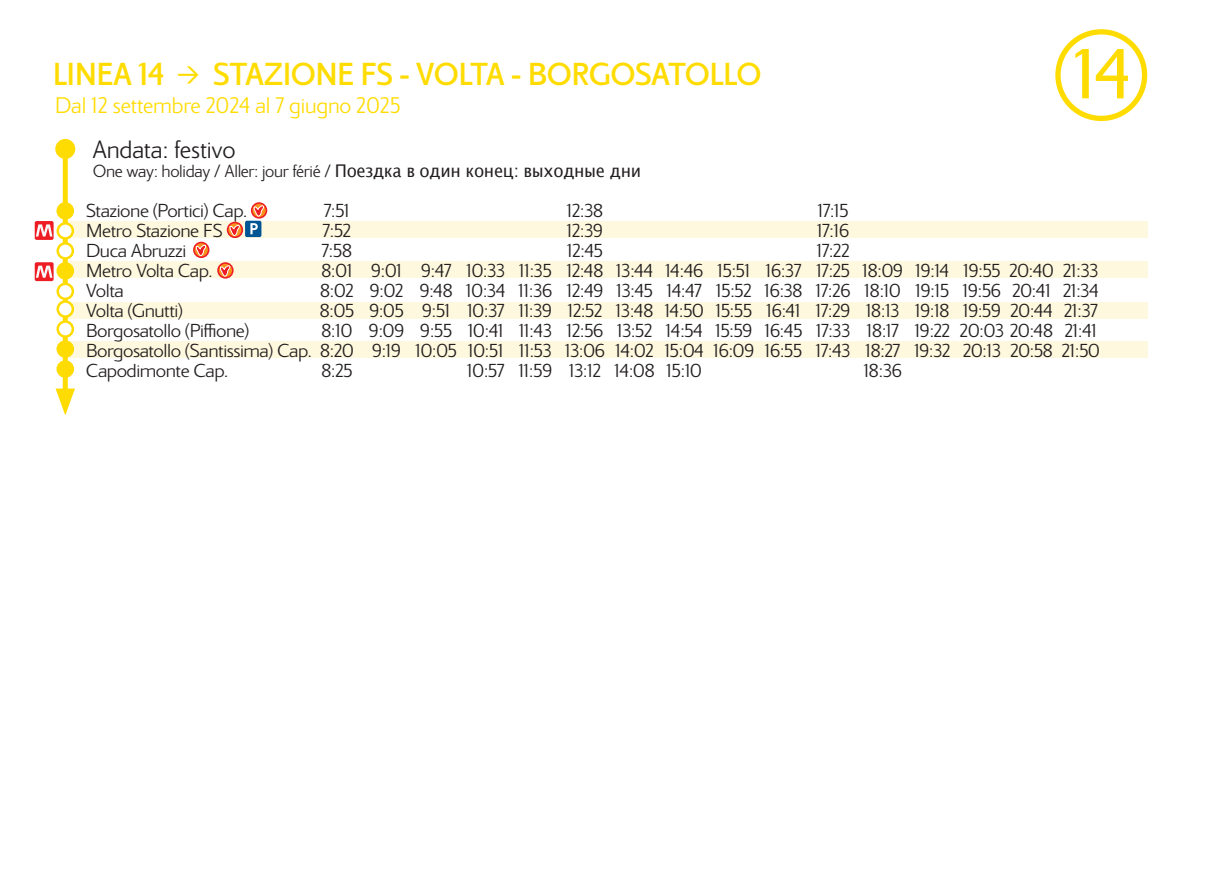
<style>
.page{position:relative;width:1205px;height:886px;background:#fff}
.page>*{position:absolute;margin:0;border:0;box-sizing:border-box;transform-origin:0 0}
.t1{font:700 70.5px "Metrobrescia";color:#ffdc01}
.t2{font:900 31.75px "Metrobrescia";letter-spacing:-.04em;color:#ffdc01}
.t3{font:500 25px "Metrobrescia";letter-spacing:-.01em;color:#231f20;scale:.95 1}
.t4{font:500 22.5px "Metrobrescia";letter-spacing:-.01em;color:#ffdc01;scale:.95 1}
.orari{font:500 18.75px "Metrobrescia";letter-spacing:-.04em;color:#231f20}
.nodi{font:500 18.75px "Metrobrescia";letter-spacing:-.025em;color:#231f20}
.t5{font:500 17.5px "Metrobrescia";letter-spacing:-.02em;color:#231f20;scale:.95 1}
.s1{font-family:"DIN";font-weight:500;font-size:22px}
.s2{font-family:"Lucida Grande";font-weight:400}
</style>
<div class="page">
<div style="left:1055px;top:29px;width:92px;height:92px;border:5px solid #ffdc01;border-radius:50%"></div>
<div style="left:63px;top:149px;width:5px;height:249px;background:#ffdc01"></div>
<div style="left:55px;top:139px;width:20px;height:20px;background:#ffdc01;border-radius:50%"></div>
<svg style="left:56px;top:388px;width:19px;height:27px"></svg>
<div style="left:68px;top:222px;width:1079px;height:16px;background:#fef9de"></div>
<div style="left:68px;top:262px;width:1079px;height:16px;background:#fef9de"></div>
<div style="left:68px;top:302px;width:1079px;height:16px;background:#fef9de"></div>
<div style="left:68px;top:342px;width:1079px;height:16px;background:#fef9de"></div>
<div style="left:56px;top:202px;width:18px;height:18px;background:#ffdc01;border-radius:50%"></div>
<svg style="left:58px;top:223px;width:15px;height:15px"></svg>
<div style="left:57px;top:222px;width:17px;height:18px;border:2px solid #ffdc01;border-radius:50%"></div>
<div style="left:57px;top:262px;width:17px;height:18px;background:#ffdc01;border-radius:50%"></div>
<div style="left:58px;top:284px;width:15px;height:15px;background:#fff;border-radius:50%"></div>
<div style="left:57px;top:283px;width:17px;height:17px;border:2px solid #ffdc01;border-radius:50%"></div>
<svg style="left:58px;top:301px;width:15px;height:16px"></svg>
<div style="left:57px;top:300px;width:17px;height:18px;border:2px solid #ffdc01;border-radius:50%"></div>
<svg style="left:58px;top:321px;width:15px;height:16px"></svg>
<div style="left:57px;top:320px;width:17px;height:18px;border:2px solid #ffdc01;border-radius:50%"></div>
<div style="left:57px;top:340px;width:17px;height:18px;background:#ffdc01;border-radius:50%"></div>
<svg style="left:58px;top:243px;width:15px;height:15px"></svg>
<div style="left:57px;top:242px;width:17px;height:18px;border:2px solid #ffdc01;border-radius:50%"></div>
<div style="left:56px;top:360px;width:18px;height:18px;background:#ffdc01;border-radius:50%"></div>
<div style="left:35px;top:221px;width:19px;height:19px;background:#ee1d23;border-radius:2px"></div>
<svg style="left:36px;top:224px;width:16px;height:12px"></svg>
<div style="left:35px;top:262px;width:19px;height:19px;background:#ee1d23;border-radius:2px"></div>
<svg style="left:36px;top:266px;width:16px;height:12px"></svg>
<div style="left:251px;top:202px;width:16px;height:17px;border:2px solid #ee1d23;border-radius:50%"></div>
<svg style="left:254px;top:205px;width:10px;height:11px"></svg>
<div style="left:193px;top:242px;width:16px;height:16px;border:2px solid #ee1d23;border-radius:50%"></div>
<svg style="left:196px;top:245px;width:10px;height:11px"></svg>
<div style="left:217px;top:262px;width:17px;height:17px;border:2px solid #ee1d23;border-radius:50%"></div>
<svg style="left:220px;top:265px;width:10px;height:11px"></svg>
<div style="left:227px;top:222px;width:16px;height:16px;border:2px solid #ee1d23;border-radius:50%"></div>
<svg style="left:230px;top:225px;width:10px;height:11px"></svg>
<div style="left:245px;top:221px;width:16px;height:16px;background:#005595;border-radius:2px"></div>
<svg style="left:250px;top:223px;width:8px;height:11px"></svg>
<p class="t2" style="left:52px;top:55px;width:711px">LINEA 14 <span class="s1">&gt;</span> STAZIONE FS - VOLTA - BORGOSATOLLO</p>
<p class="t4" style="left:55px;top:92px;width:365px">Dal 12 settembre 2024 al 7 giugno 2025</p>
<p class="t3" style="left:92px;top:135px;width:152px">Andata: festivo</p>
<p class="t5" style="left:93px;top:161px;width:578px">One way: holiday / Aller: jour férié / <span class="s2">Поездка в один конец: выходные дни</span></p>
<p class="t1" style="left:1072px;top:33px;width:61px">14</p>
<p class="nodi" style="left:86px;top:199px;width:163px">Stazione (Portici) Cap.</p>
<p class="nodi" style="left:86px;top:219px;width:139px">Metro Stazione FS</p>
<p class="nodi" style="left:86px;top:239px;width:102px">Duca Abruzzi</p>
<p class="nodi" style="left:86px;top:259px;width:128px">Metro Volta Cap.</p>
<p class="nodi" style="left:86px;top:279px;width:39px">Volta</p>
<p class="nodi" style="left:86px;top:299px;width:99px">Volta (Gnutti)</p>
<p class="nodi" style="left:86px;top:319px;width:165px">Borgosatollo (Piffione)</p>
<p class="nodi" style="left:86px;top:339px;width:1016px">Borgosatollo (Santissima) Cap. 8:20 9:19 10:05 10:51 11:53 13:06 14:02 15:04 16:09 16:55 17:43 18:27 19:32 20:13 20:58 21:50</p>
<p class="nodi" style="left:86px;top:359px;width:144px">Capodimonte Cap.</p>
<p class="orari" style="left:324px;top:199px;width:28px">7:51</p>
<p class="orari" style="left:566px;top:199px;width:38px">12:38</p>
<p class="orari" style="left:817px;top:199px;width:33px">17:15</p>
<p class="orari" style="left:322px;top:219px;width:30px">7:52</p>
<p class="orari" style="left:567px;top:219px;width:38px">12:39</p>
<p class="orari" style="left:817px;top:219px;width:34px">17:16</p>
<p class="orari" style="left:322px;top:239px;width:32px">7:58</p>
<p class="orari" style="left:567px;top:239px;width:38px">12:45</p>
<p class="orari" style="left:816px;top:239px;width:35px">17:22</p>
<p class="orari" style="left:321px;top:259px;width:779px">8:01 9:01 9:47 10:33 11:35 12:48 13:44 14:46 15:51 16:37 17:25 18:09 19:14 19:55 20:40 21:33</p>
<p class="orari" style="left:320px;top:279px;width:780px">8:02 9:02 9:48 10:34 11:36 12:49 13:45 14:47 15:52 16:38 17:26 18:10 19:15 19:56 20:41 21:34</p>
<p class="orari" style="left:319px;top:299px;width:780px">8:05 9:05 9:51 10:37 11:39 12:52 13:48 14:50 15:55 16:41 17:29 18:13 19:18 19:59 20:44 21:37</p>
<p class="orari" style="left:321px;top:319px;width:777px">8:10 9:09 9:55 10:41 11:43 12:56 13:52 14:54 15:59 16:45 17:33 18:17 19:22 20:03 20:48 21:41</p>
<p class="orari" style="left:321px;top:359px;width:33px">8:25</p>
<p class="orari" style="left:467px;top:359px;width:237px">10:57 11:59 13:12 14:08 15:10</p>
<p class="orari" style="left:863px;top:359px;width:40px">18:36</p>
</div>
